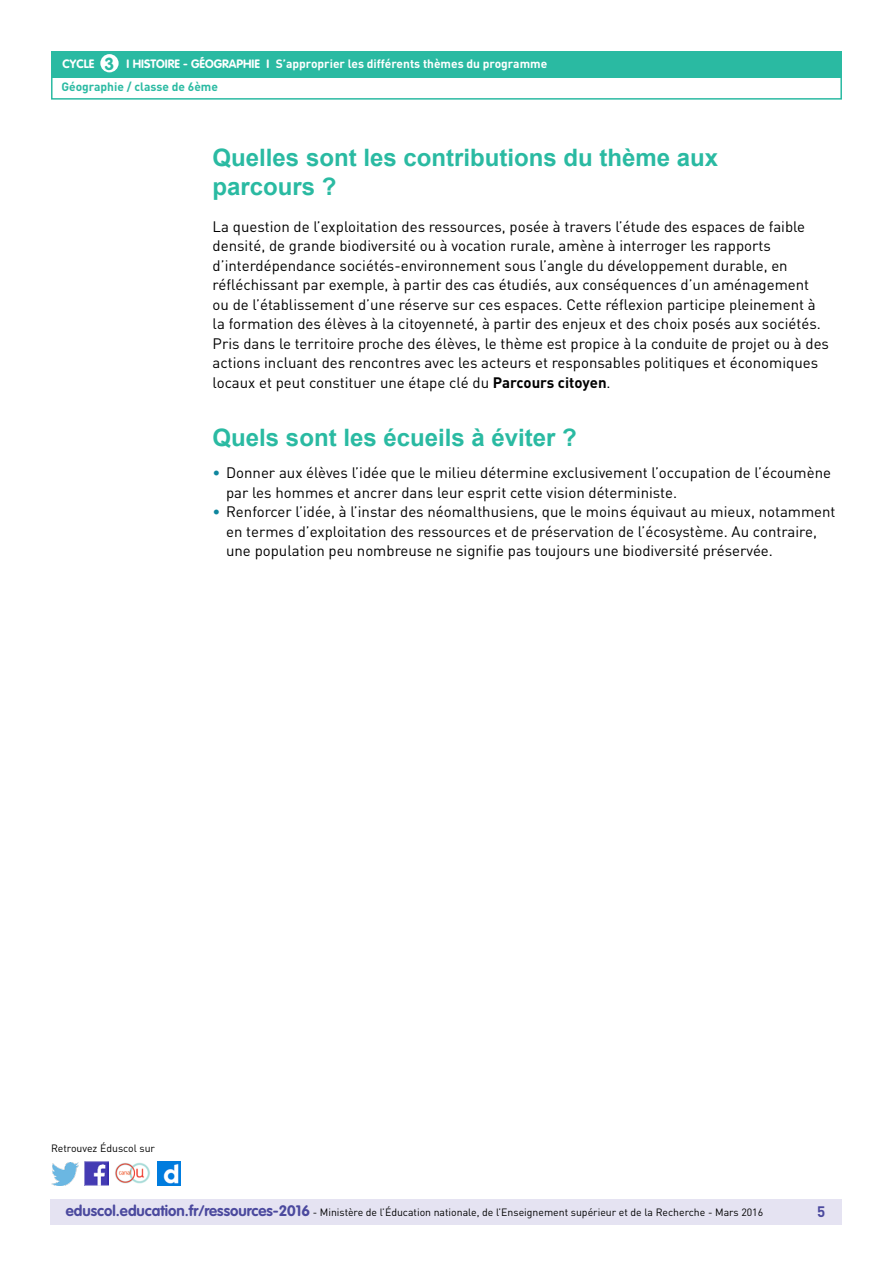
<style>
.page{position:relative;width:893px;height:1263px;background:#fff}
.page>*{position:absolute;margin:0;border:0;box-sizing:border-box;transform-origin:0 0}
.t1{font:700 24px/28.8px "Arial";color:#2abaa2}
.t2{font:700 17.25px "VAG Rounded Std";color:#2abaa2}
.t3{font:15px/19.5px "DIN";color:#000}
.t4{font:15px/19.5px "DIN Pro";color:#000}
.t5{font:700 15px "DIN Pro";color:#4b499e}
.t6{font:700 12px "DIN Pro";color:#fff}
.t7{font:700 12px "VAG Rounded Std";color:#fff}
.t8{font:700 12px "DIN Pro";color:#2abaa2}
.t9{font:10.5px "DIN Pro";color:#000}
.s1{font-family:"VAG Rounded Std"}
.s2{font-family:"DIN Pro";font-weight:700}
.s3{color:#0e869e}
.s4{font-family:"VAG Rounded Std";font-weight:700;font-size:15px;color:#4b499e}
</style>
<div class="page">
<div style="left:50px;top:1199px;width:791px;height:26px;background:#e5e3f2"></div>
<div style="left:51px;top:51px;width:791px;height:27px;background:#2abaa2"></div>
<div style="left:100px;top:54px;width:19px;height:18px;background:#fff;border-radius:50%"></div>
<div style="left:51px;top:75px;width:791px;height:25px;border:2px solid #2abaa2"></div>
<img style="left:85px;top:1162px;width:23px;height:23px">
<img style="left:51px;top:1163px;width:28px;height:22px">
<img style="left:158px;top:1162px;width:22px;height:23px">
<img style="left:115px;top:1162px;width:35px;height:22px">
<p class="t7" style="left:63px;top:57px;width:33px">CYCLE</p>
<p class="t7" style="left:127px;top:57px;width:123px">I Histoire - Géographie</p>
<p class="t2" style="left:105px;top:53px;width:11px">3</p>
<p class="t6" style="left:266px;top:56px;width:282px"><span class="s1">I</span> S’approprier les différents thèmes du programme</p>
<p class="t8" style="left:61px;top:79px;width:158px">Géographie / classe de 6ème</p>
<h1 class="t1" style="left:213px;top:144px;width:507px">Quelles sont les contributions du thème aux parcours ?</h1>
<p class="t3" style="left:213px;top:216px;width:618px">La question de l’exploitation des ressources, posée à travers l’étude des espaces de faible densité, de grande biodiversité ou à vocation rurale, amène à interroger les rapports d’interdépendance sociétés-environnement sous l’angle du développement durable, en réfléchissant par exemple, à partir des cas étudiés, aux conséquences d’un aménagement ou de l’établissement d’une réserve sur ces espaces. Cette réflexion participe pleinement à la formation des élèves à la citoyenneté, à partir des enjeux et des choix posés aux sociétés.<br>Pris dans le territoire proche des élèves, le thème est propice à la conduite de projet ou à des actions incluant des rencontres avec les acteurs et responsables politiques et économiques locaux et peut constituer une étape clé du <span class="s2">Parcours citoyen</span>.</p>
<h1 class="t1" style="left:213px;top:424px;width:366px">Quels sont les écueils à éviter ?</h1>
<p class="t4" style="left:226px;top:463px;width:606px;text-indent:-14px"><span class="s3">•</span> Donner aux élèves l’idée que le milieu détermine exclusivement l’occupation de l’écoumène par les hommes et ancrer dans leur esprit cette vision déterministe.</p>
<p class="t4" style="left:226px;top:502px;width:611px;text-indent:-14px"><span class="s3">•</span> Renforcer l’idée, à l’instar des néomalthusiens, que le moins équivaut au mieux, notamment en termes d’exploitation des ressources et de préservation de l’écosystème. Au contraire, une population peu nombreuse ne signifie pas toujours une biodiversité préservée.</p>
<p class="t9" style="left:51px;top:1141px;width:106px">Retrouvez Éduscol sur</p>
<p class="t9" style="left:66px;top:1205px;width:699px"><span class="s4">eduscol.education.fr/ressources-2016</span> - Ministère de l’Éducation nationale, de l’Enseignement supérieur et de la Recherche - Mars 2016</p>
<p class="t5" style="left:817px;top:1201px;width:10px">5</p>
</div>
